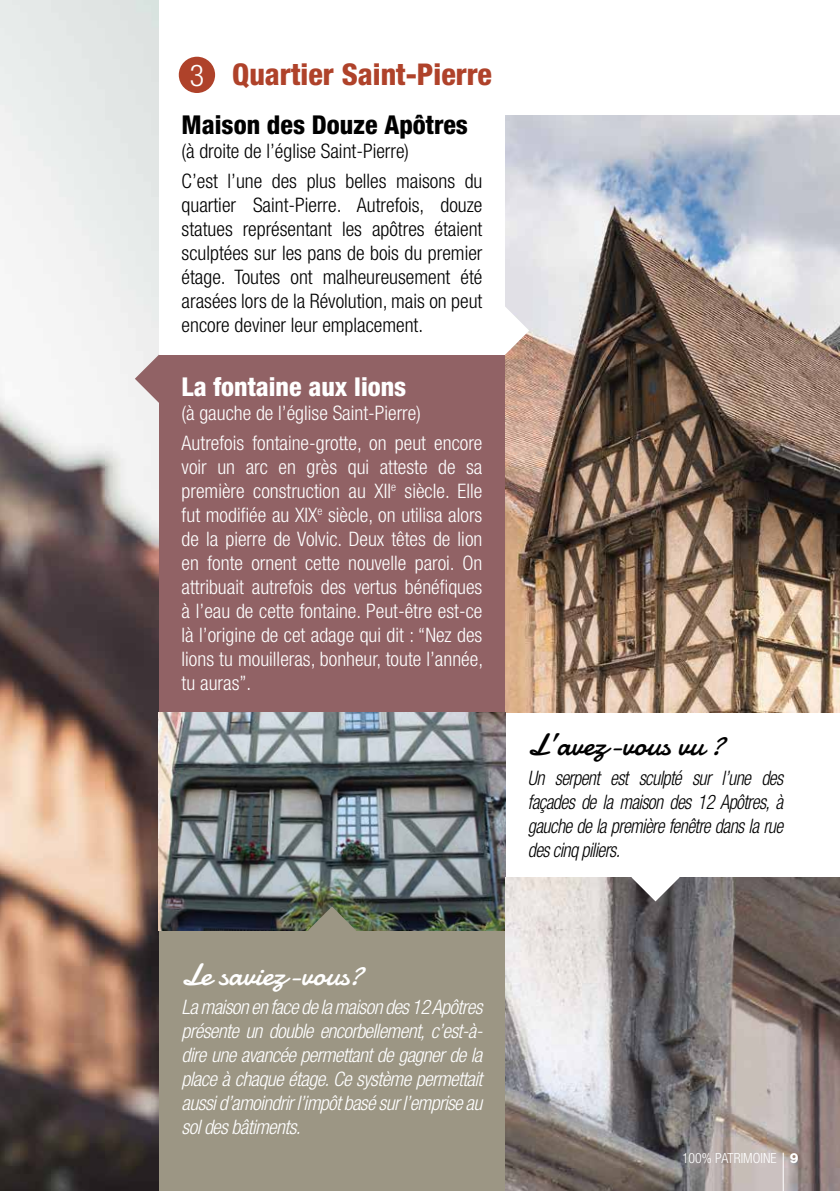
<style>
.page{position:relative;width:840px;height:1191px;background:#fff}
.page>*{position:absolute;margin:0;border:0;box-sizing:border-box;transform-origin:0 0}
.t1{font:31px "Damion";color:#fff}
.t2{font:31px "Damion";color:#000}
.t3{font:800 condensed 30px "Helvetica Neue LT Std";color:#af422a}
.t4{font:800 condensed 26px "Helvetica Neue LT Std";color:#000}
.t5{font:800 condensed 26px "Helvetica Neue LT Std";color:#fff}
.t6{font:300 condensed 20px/24px "Helvetica Neue LT Std";color:#fff}
.t7{font:300 condensed 20px/24px "Helvetica Neue LT Std";color:#000}
.t8{font:italic 300 condensed 20px/24px "Helvetica Neue LT Std";letter-spacing:-.03em;color:#fff;text-align:justify}
.t9{font:italic 300 condensed 20px/24px "Helvetica Neue LT Std";letter-spacing:-.03em;color:#000;text-align:justify;scale:.91 1}
.t10{font:300 condensed 14px "Helvetica Neue LT Std";color:#fff}
.s1{font-weight:300;color:#fff}
.s2{font-weight:800;font-stretch:normal}
</style>
<div class="page">
<div style="left:159px;top:355px;width:346px;height:357px;background:#916265"></div>
<img style="left:0;top:0;width:159px;height:1191px">
<div style="left:159px;top:930px;width:346px;height:261px;background:#9c9684"></div>
<img style="left:505px;top:116px;width:334px;height:596px">
<img style="left:159px;top:712px;width:346px;height:218px">
<img style="left:505px;top:877px;width:334px;height:314px">
<svg style="left:135px;top:355px;width:24px;height:48px"></svg>
<svg style="left:631px;top:877px;width:48px;height:24px"></svg>
<svg style="left:308px;top:906px;width:48px;height:25px"></svg>
<div style="left:179px;top:57px;width:36px;height:36px;background:#af422a;border-radius:50%"></div>
<svg style="left:505px;top:306px;width:24px;height:49px"></svg>
<hr style="left:782px;top:1152px;width:1px;height:39px;background:#fff">
<h2 class="t3" style="left:190px;top:56px;width:304px"><span class="s1">3</span> Quartier Saint-Pierre</h2>
<h3 class="t4" style="left:181px;top:109px;width:288px">Maison des Douze Apôtres</h3>
<p class="t7" style="left:181px;top:136px;width:302px;line-height:29.6px">(à droite de l’église Saint-Pierre)<br>C’est l’une des plus belles maisons du</p>
<p class="t7" style="left:181px;top:192px;width:302px;text-align:justify">quartier Saint-Pierre. Autrefois, douze statues représentant les apôtres étaient sculptées sur les pans de bois du premier étage. Toutes ont malheureusement été arasées lors de la Révolution, mais on peut encore deviner leur emplacement.</p>
<h3 class="t5" style="left:181px;top:370px;width:226px">La fontaine aux lions</h3>
<p class="t6" style="left:181px;top:398px;width:302px;line-height:29.6px">(à gauche de l’église Saint-Pierre)<br>Autrefois fontaine-grotte, on peut encore</p>
<p class="t6" style="left:181px;top:454px;width:303px;text-align:justify">voir un arc en grès qui atteste de sa première construction au XII<sup>e</sup> siècle. Elle fut modifiée au XIX<sup>e</sup> siècle, on utilisa alors de la pierre de Volvic. Deux têtes de lion en fonte ornent cette nouvelle paroi. On attribuait autrefois des vertus bénéfiques à l’eau de cette fontaine. Peut-être est-ce là l’origine de cet adage qui dit : “Nez des lions tu mouilleras, bonheur, toute l’année, tu auras”.</p>
<h1 class="t2" style="left:527px;top:723px;width:198px">L’avez-vous vu ?</h1>
<p class="t9" style="left:527px;top:766px;width:282px">Un serpent est sculpté sur l’une des façades de la maison des 12 Apôtres, à gauche de la première fenêtre dans la rue des cinq piliers.</p>
<h1 class="t1" style="left:181px;top:953px;width:183px">Le saviez-vous?</h1>
<p class="t8" style="left:181px;top:995px;width:302px">La maison en face de la maison des 12 Apôtres présente un double encorbellement, c’est-à&shy;dire une avancée permettant de gagner de la place à chaque étage. Ce système permettait aussi d’amoindrir l’impôt basé sur l’emprise au sol des bâtiments.</p>
<p class="t10" style="left:681px;top:1149px;width:118px">100% PATRIMOINE <span class="s2">9</span></p>
</div>
